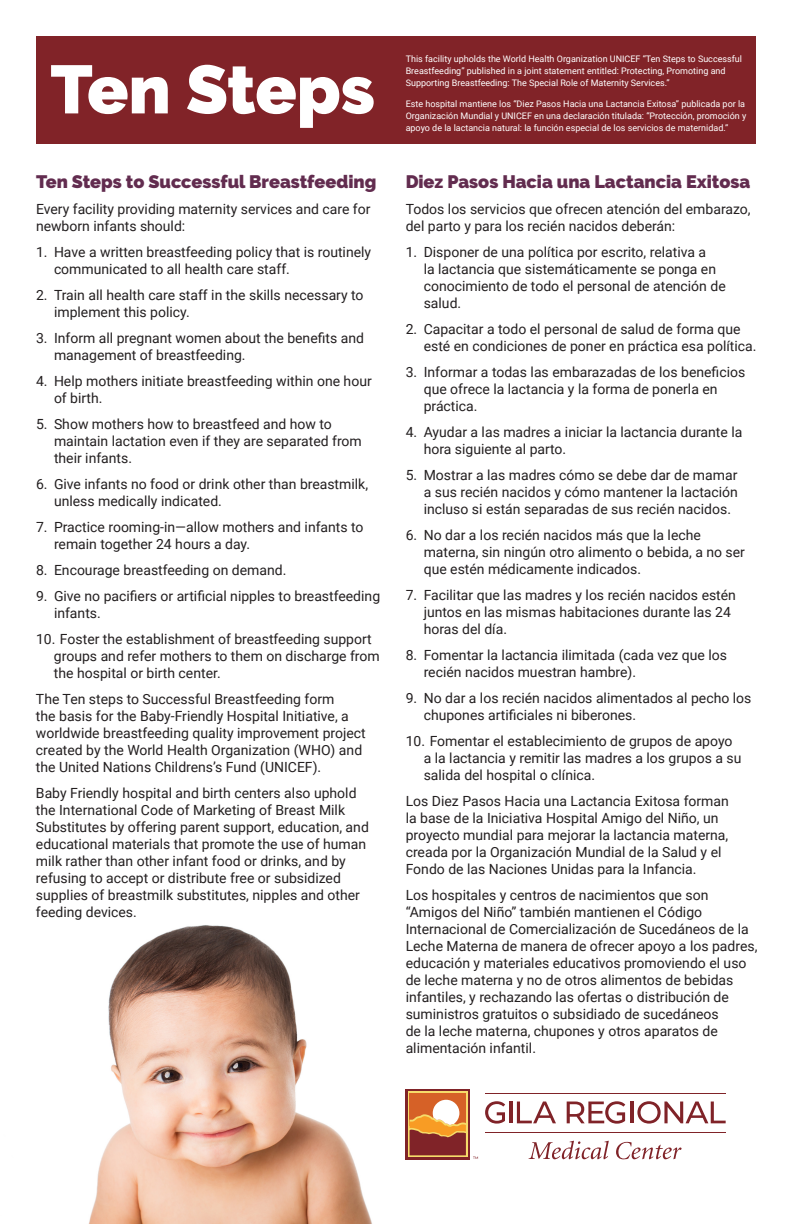
<style>
.page{position:relative;width:792px;height:1224px;background:#fff}
.page>*{position:absolute;margin:0;border:0;box-sizing:border-box;transform-origin:0 0}
.t1{font:900 68px "Raleway";letter-spacing:-.005em;color:#fff}
.t2{font:900 18px "Raleway";color:#622c4f}
.t3{font:14px/17px "Roboto";color:#231f20}
.t4{font:9px/12px "Roboto";color:#fff}
</style>
<div class="page">
<svg style="left:529px;top:1141px;width:80px;height:18px"></svg>
<svg style="left:616px;top:1142px;width:66px;height:17px"></svg>
<svg style="left:485px;top:1101px;width:20px;height:23px"></svg>
<hr style="left:509px;top:1102px;width:3px;height:21px;background:#802328">
<svg style="left:517px;top:1102px;width:39px;height:21px"></svg>
<hr style="left:630px;top:1102px;width:4px;height:21px;background:#802328">
<svg style="left:637px;top:1101px;width:89px;height:23px"></svg>
<svg style="left:567px;top:1101px;width:58px;height:23px"></svg>
<hr style="left:486px;top:1093px;width:240px;height:1px;background:#802328">
<hr style="left:486px;top:1132px;width:240px;height:1px;background:#802328">
<div style="left:406px;top:1089px;width:64px;height:70px;background:#802328"></div>
<svg style="left:408px;top:1091px;width:60px;height:66px"></svg>
<div style="left:410px;top:1093px;width:56px;height:33px;background:#d66127"></div>
<svg style="left:410px;top:1100px;width:56px;height:55px"></svg>
<div style="left:36px;top:36px;width:720px;height:108px;background:#812328"></div>
<img style="left:88px;top:925px;width:284px;height:299px">
<h1 class="t1" style="left:50px;top:50px;width:326px">Ten Steps</h1>
<p class="t4" style="left:406px;top:52px;width:338px">This facility upholds the World Health Organization UNICEF “Ten Steps to Successful<br>Breastfeeding” published in a joint statement entitled: Protecting, Promoting and<br>Supporting Breastfeeding: The Special Role of Maternity Services.”</p>
<p class="t4" style="left:406px;top:97px;width:342px">Este hospital mantiene los “Diez Pasos Hacia una Lactancia Exitosa” publicada por la<br>Organización Mundial y UNICEF en una declaración titulada: “Protección, promoción y apoyo de la lactancia natural: la función especial de los servicios de maternidad.”</p>
<p class="t2" style="left:36px;top:171px;width:342px">Ten Steps to Successful Breastfeeding</p>
<p class="t3" style="left:36px;top:200px;width:336px">Every facility providing maternity services and care for newborn infants should:</p>
<p class="t3" style="left:54px;top:243px;width:319px;text-indent:-18px">1. Have a written breastfeeding policy that is routinely communicated to all health care staff.</p>
<p class="t3" style="left:54px;top:286px;width:311px;text-indent:-18px">2. Train all health care staff in the skills necessary to implement this policy.</p>
<p class="t3" style="left:54px;top:329px;width:312px;text-indent:-18px">3. Inform all pregnant women about the benefits and management of breastfeeding.</p>
<p class="t3" style="left:54px;top:372px;width:319px;text-indent:-18px">4. Help mothers initiate breastfeeding within one hour of birth.</p>
<p class="t3" style="left:54px;top:415px;width:309px;text-indent:-18px">5. Show mothers how to breastfeed and how to maintain lactation even if they are separated from their infants.</p>
<p class="t3" style="left:54px;top:475px;width:316px;text-indent:-18px">6. Give infants no food or drink other than breastmilk, unless medically indicated.</p>
<p class="t3" style="left:54px;top:518px;width:311px;text-indent:-18px">7. Practice rooming-in—allow mothers and infants to remain together 24 hours a day.</p>
<p class="t3" style="left:36px;top:561px;width:252px">8. Encourage breastfeeding on demand.</p>
<p class="t3" style="left:54px;top:587px;width:328px;text-indent:-18px">9. Give no pacifiers or artificial nipples to breastfeeding infants.</p>
<p class="t3" style="left:54px;top:630px;width:327px;text-indent:-18px">10. Foster the establishment of breastfeeding support groups and refer mothers to them on discharge from the hospital or birth center.</p>
<p class="t3" style="left:36px;top:690px;width:331px">The Ten steps to Successful Breastfeeding form<br>the basis for the Baby-Friendly Hospital Initiative, a worldwide breastfeeding quality improvement project created by the World Health Organization (WHO) and the United Nations Childrens’s Fund (UNICEF).</p>
<p class="t3" style="left:36px;top:784px;width:334px">Baby Friendly hospital and birth centers also uphold the International Code of Marketing of Breast Milk Substitutes by offering parent support, education, and educational materials that promote the use of human milk rather than other infant food or drinks, and by refusing to accept or distribute free or subsidized supplies of breastmilk substitutes, nipples and other feeding devices.</p>
<p class="t2" style="left:406px;top:171px;width:346px">Diez Pasos Hacia una Lactancia Exitosa</p>
<p class="t3" style="left:406px;top:200px;width:346px">Todos los servicios que ofrecen atención del embarazo, del parto y para los recién nacidos deberán:</p>
<p class="t3" style="left:424px;top:243px;width:304px;text-indent:-18px">1. Disponer de una política por escrito, relativa a<br>la lactancia que sistemáticamente se ponga en conocimiento de todo el personal de atención de salud.</p>
<p class="t3" style="left:424px;top:320px;width:334px;text-indent:-18px">2. Capacitar a todo el personal de salud de forma que esté en condiciones de poner en práctica esa política.</p>
<p class="t3" style="left:424px;top:363px;width:323px;text-indent:-18px">3. Informar a todas las embarazadas de los beneficios que ofrece la lactancia y la forma de ponerla en práctica.</p>
<p class="t3" style="left:424px;top:423px;width:320px;text-indent:-18px">4. Ayudar a las madres a iniciar la lactancia durante la hora siguiente al parto.</p>
<p class="t3" style="left:424px;top:466px;width:316px;text-align:justify;text-indent:-18px">5. Mostrar a las madres cómo se debe dar de mamar a sus recién nacidos y cómo mantener la lactación incluso si están separadas de sus recién nacidos.</p>
<p class="t3" style="left:424px;top:526px;width:323px;text-indent:-18px">6. No dar a los recién nacidos más que la leche materna, sin ningún otro alimento o bebida, a no ser que estén médicamente indicados.</p>
<p class="t3" style="left:424px;top:586px;width:314px;text-indent:-18px">7. Facilitar que las madres y los recién nacidos estén juntos en las mismas habitaciones durante las 24 horas del día.</p>
<p class="t3" style="left:424px;top:646px;width:305px;text-indent:-18px">8. Fomentar la lactancia ilimitada (cada vez que los recién nacidos muestran hambre).</p>
<p class="t3" style="left:424px;top:689px;width:329px;text-indent:-18px">9. No dar a los recién nacidos alimentados al pecho los chupones artificiales ni biberones.</p>
<p class="t3" style="left:424px;top:732px;width:319px;text-indent:-18px">10. Fomentar el establecimiento de grupos de apoyo a la lactancia y remitir las madres a los grupos a su salida del hospital o clínica.</p>
<p class="t3" style="left:406px;top:792px;width:325px">Los Diez Pasos Hacia una Lactancia Exitosa forman la base de la Iniciativa Hospital Amigo del Niño, un proyecto mundial para mejorar la lactancia materna, creada por la Organización Mundial de la Salud y el Fondo de las Naciones Unidas para la Infancia.</p>
<p class="t3" style="left:406px;top:886px;width:353px">Los hospitales y centros de nacimientos que son “Amigos del Niño” también mantienen el Código Internacional de Comercialización de Sucedáneos de la Leche Materna de manera de ofrecer apoyo a los padres, educación y materiales educativos promoviendo el uso de leche materna y no de otros alimentos de bebidas infantiles, y rechazando las ofertas o distribución de suministros gratuitos o subsidiado de sucedáneos<br>de la leche materna, chupones y otros aparatos de alimentación infantil.</p>
</div>
